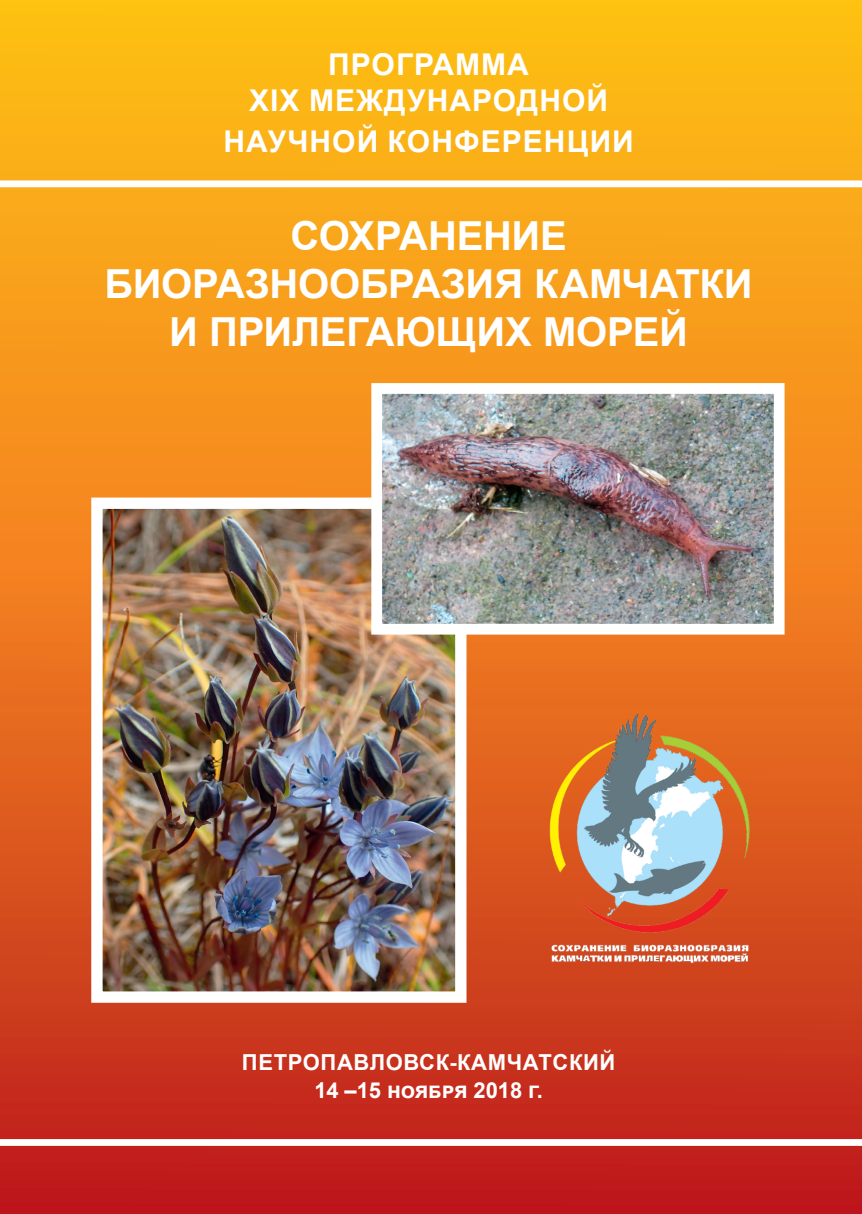
<style>
.page{position:relative;width:862px;height:1214px;background:#fff}
.page>*{position:absolute;margin:0;border:0;box-sizing:border-box;transform-origin:0 0}
.t1{font:700 40px/48px "Arial";letter-spacing:-.005em;color:#fff;text-align:center}
.t2{font:700 30px/36px "Arial";letter-spacing:.035em;color:#fff;text-align:center}
.t3{font:700 22px/28px "Arial";letter-spacing:.03em;color:#fff;text-align:center}
</style>
<div class="page">
<div style="left:0;top:0;width:862px;height:1213px;background:linear-gradient(to bottom,#ffc919,#c52221)"></div>
<div style="left:0;top:180px;width:862px;height:7px;background:#fff"></div>
<svg style="left:0;top:1138px;width:862px;height:7px"></svg>
<img style="left:103px;top:509px;width:351px;height:481px">
<div style="left:91px;top:497px;width:375px;height:505px;border:11px solid #fff"></div>
<img style="left:383px;top:395px;width:389px;height:227px">
<div style="left:371px;top:383px;width:413px;height:251px;border:11px solid #fff"></div>
<img style="left:541px;top:703px;width:218px;height:273px">
<p class="t2" style="left:249px;top:46px;width:360px">ПРОГРАММА<br>XIX МЕЖДУНАРОДНОЙ</p>
<p class="t2" style="left:223px;top:123px;width:412px">НАУЧНОЙ КОНФЕРЕНЦИИ</p>
<p class="t1" style="left:105px;top:212px;width:649px">СОХРАНЕНИЕ<br>БИОРАЗНООБРАЗИЯ КАМЧАТКИ<br>И ПРИЛЕГАЮЩИХ МОРЕЙ</p>
<p class="t3" style="left:242px;top:1047px;width:375px">ПЕТРОПАВЛОВСК-КАМЧАТСКИЙ<br>14 –15 ноября 2018 г.</p>
</div>
